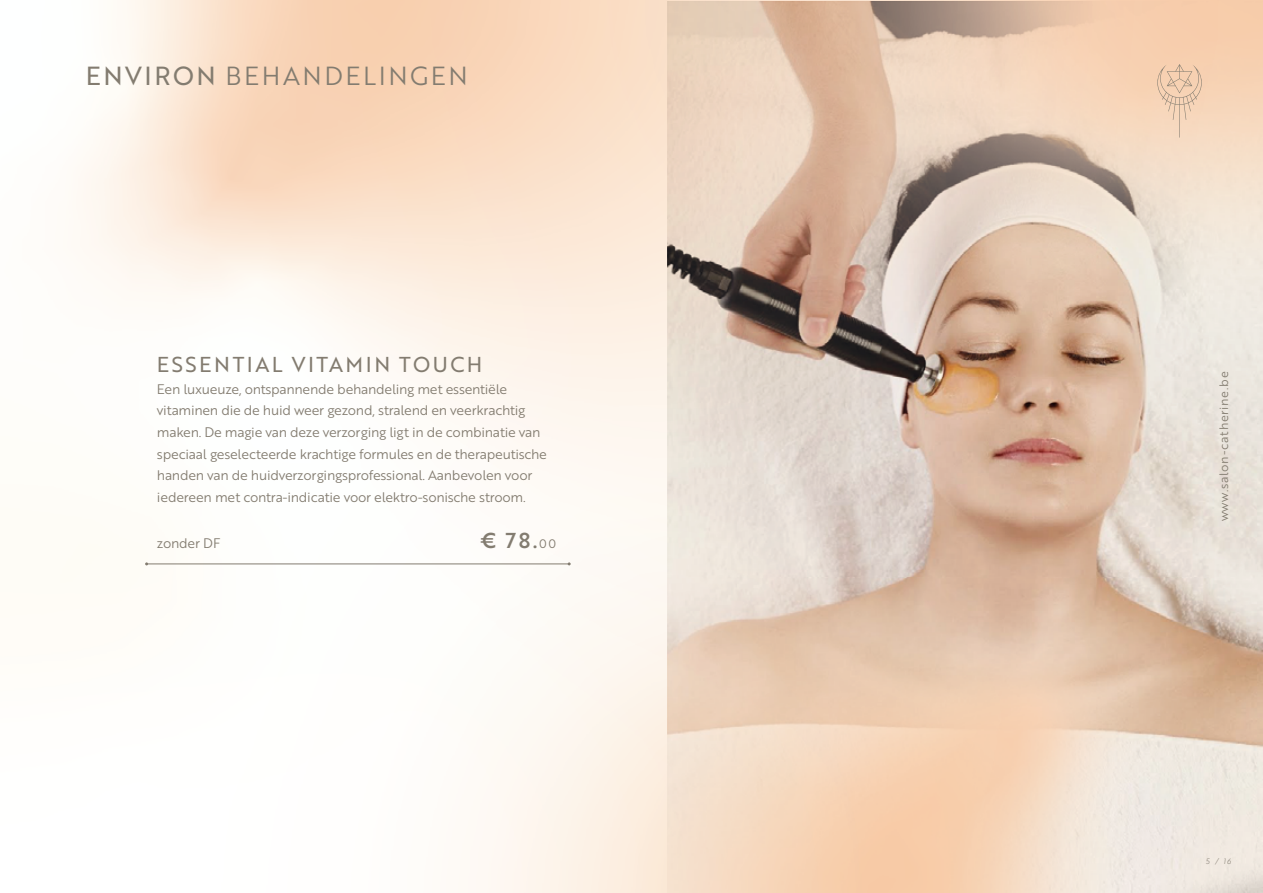
<style>
.page{position:relative;width:1263px;height:893px;background:#fff}
.page>*{position:absolute;margin:0;border:0;box-sizing:border-box;transform-origin:0 0}
.t1{font:25.5px "Brother 1816 Book";letter-spacing:.1em;color:#837c70}
.t2{font:21px "Brother 1816 Regular";letter-spacing:.12em;color:#837c70}
.t3{font:21px "Brother 1816 Medium";color:#837c70}
.t4{font:13.5px/21.6px "Brother 1816 Book";letter-spacing:-.02em;color:#837c70}
.t5{font:12px "Brother 1816 Book";letter-spacing:.06em;color:#837c70}
.t6{font:7.5px "Brother 1816 Light Italic";color:#837c70}
.s1{font-family:"Brother 1816 Regular"}
.s2{font-family:"Brother 1816 Book";font-size:12px}
</style>
<div class="page">
<img style="left:94px;top:264px;width:574px;height:628px">
<img style="left:76px;top:0;width:607px;height:264px">
<img style="left:668px;top:1px;width:595px;height:891px">
<svg style="left:1157px;top:64px;width:45px;height:74px;background:#edcdb2"></svg>
<hr style="left:147px;top:563px;width:422px;height:1px;background:#837c70">
<h1 class="t1" style="left:86px;top:57px;width:384px"><span class="s1">ENVIRON</span> BEHANDELINGEN</h1>
<h2 class="t2" style="left:157px;top:349px;width:327px">ESSENTIAL VITAMIN TOUCH</h2>
<p class="t4" style="left:157px;top:378px;width:391px">Een luxueuze, ontspannende behandeling met essentiële vitaminen die de huid weer gezond, stralend en veerkrachtig maken. De magie van deze verzorging ligt in de combinatie van speciaal geselecteerde krachtige formules en de therapeutische handen van de huidverzorgingsprofessional. Aanbevolen voor iedereen met contra-indicatie voor elektro-sonische stroom.</p>
<p class="t4" style="left:157px;top:532px;width:65px">zonder DF</p>
<h2 class="t3" style="left:480px;top:525px;width:77px">€ 78.<span class="s2">00</span></h2>
<p class="t5" style="left:1215px;top:521px;width:151px;rotate:-90deg">www.salon-catherine.be</p>
<p class="t6" style="left:1206px;top:856px;width:27px">5 / 16</p>
</div>
